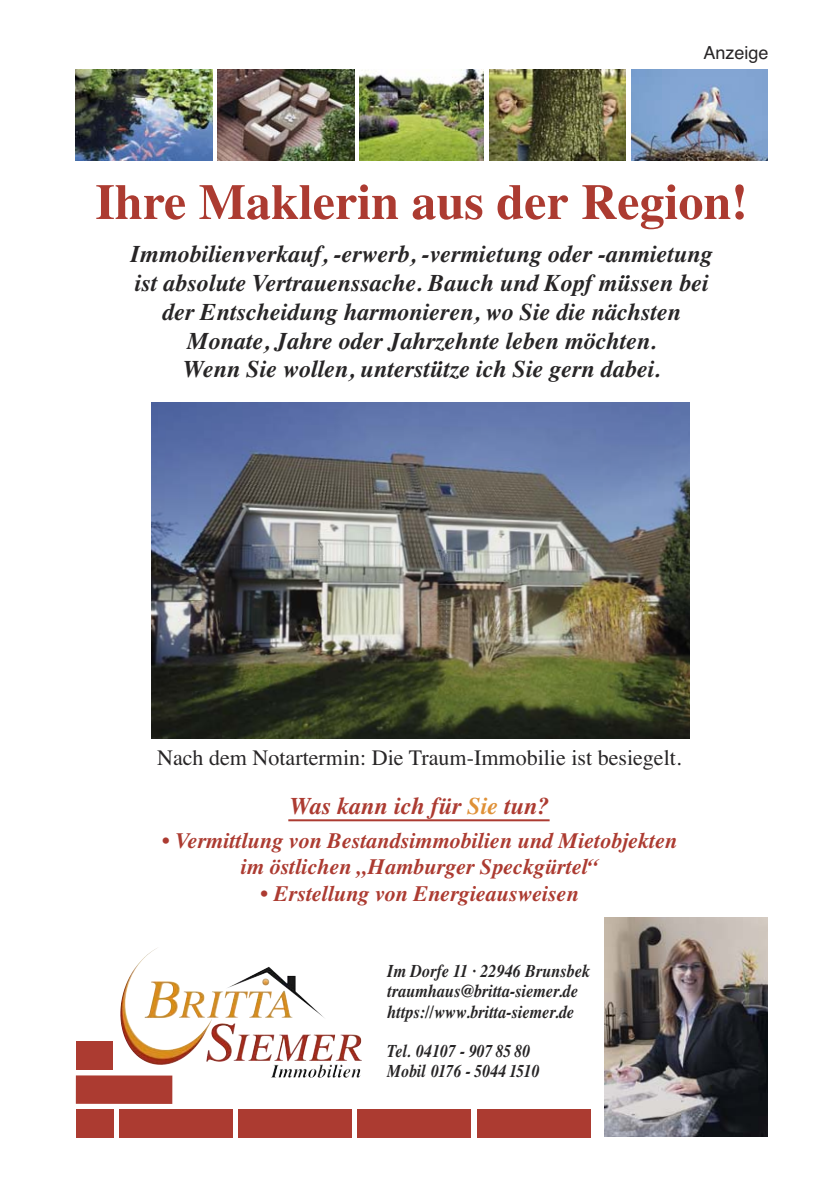
<style>
.page{position:relative;width:840px;height:1191px;background:#fff}
.page>*{position:absolute;margin:0;border:0;box-sizing:border-box;transform-origin:0 0}
.t1{font:700 50px "Times";color:#ac3b31}
.t2{font:italic 700 24px/28.8px "Times";color:#272526;text-align:center}
.t3{font:italic 700 24px "Times";color:#ac3b31}
.t4{font:italic 700 22px/26.4px "Times";color:#ac3b31;text-align:center}
.t5{font:22px "Times";color:#272526}
.t6{font:italic 700 18px/20px "Times";color:#272526;scale:.9 1}
.t7{font:italic 700 18px/20px "Times";color:#272526;scale:.87 1}
.t8{font:18px "Helvetica";color:#272526}
.s1{color:#df9137}
</style>
<div class="page">
<div style="left:476px;top:1109px;width:114px;height:28px;background:#ac3b31"></div>
<img style="left:604px;top:917px;width:163px;height:220px">
<img style="left:144px;top:981px;width:42px;height:37px">
<div style="left:119px;top:1109px;width:113px;height:28px;background:#ac3b31"></div>
<div style="left:76px;top:1109px;width:37px;height:28px;background:#ac3b31"></div>
<div style="left:76px;top:1041px;width:37px;height:28px;background:#ac3b31"></div>
<div style="left:76px;top:1075px;width:96px;height:29px;background:#ac3b31"></div>
<div style="left:238px;top:1109px;width:113px;height:28px;background:#ac3b31"></div>
<div style="left:357px;top:1109px;width:114px;height:28px;background:#ac3b31"></div>
<img style="left:76px;top:69px;width:136px;height:91px">
<img style="left:217px;top:69px;width:137px;height:91px">
<img style="left:359px;top:69px;width:124px;height:91px">
<img style="left:489px;top:69px;width:136px;height:91px">
<img style="left:631px;top:69px;width:136px;height:91px">
<img style="left:152px;top:402px;width:537px;height:337px">
<hr style="left:288px;top:819px;width:261px;height:2px;background:#ac3b31">
<p class="t8" style="left:703px;top:46px;width:67px">Anzeige</p>
<h1 class="t1" style="left:95px;top:184px;width:653px">Ihre Maklerin aus der Region!</h1>
<p class="t2" style="left:130px;top:242px;width:583px">Immobilienverkauf, -erwerb, -vermietung oder -anmietung ist absolute Vertrauenssache. Bauch und Kopf mü̈ssen bei der Entscheidung harmonieren, wo Sie die nächsten Monate, Jahre oder Jahrzehnte leben möchten.<br>Wenn Sie wollen, unterstü̈tze ich Sie gern dabei.</p>
<p class="t5" style="left:157px;top:750px;width:525px">Nach dem Notartermin: Die Traum-Immobilie ist besiegelt.</p>
<p class="t3" style="left:290px;top:797px;width:260px">Was kann ich für <span class="s1">Sie</span> tun?</p>
<p class="t4" style="left:162px;top:829px;width:516px">• Vermittlung von Bestandsimmobilien und Mietobjekten im östlichen „Hamburger Speckgürtel“</p>
<p class="t4" style="left:260px;top:882px;width:319px">• Erstellung von Energieausweisen</p>
<p class="t6" style="left:387px;top:963px;width:227px">Im Dorfe 11 · 22946 Brunsbek traumhaus@britta-siemer.de https://www.britta-siemer.de</p>
<p class="t7" style="left:387px;top:1042px;width:176px">Tel. 04107 - 907 85 80<br>Mobil 0176 - 5044 1510</p>
</div>
